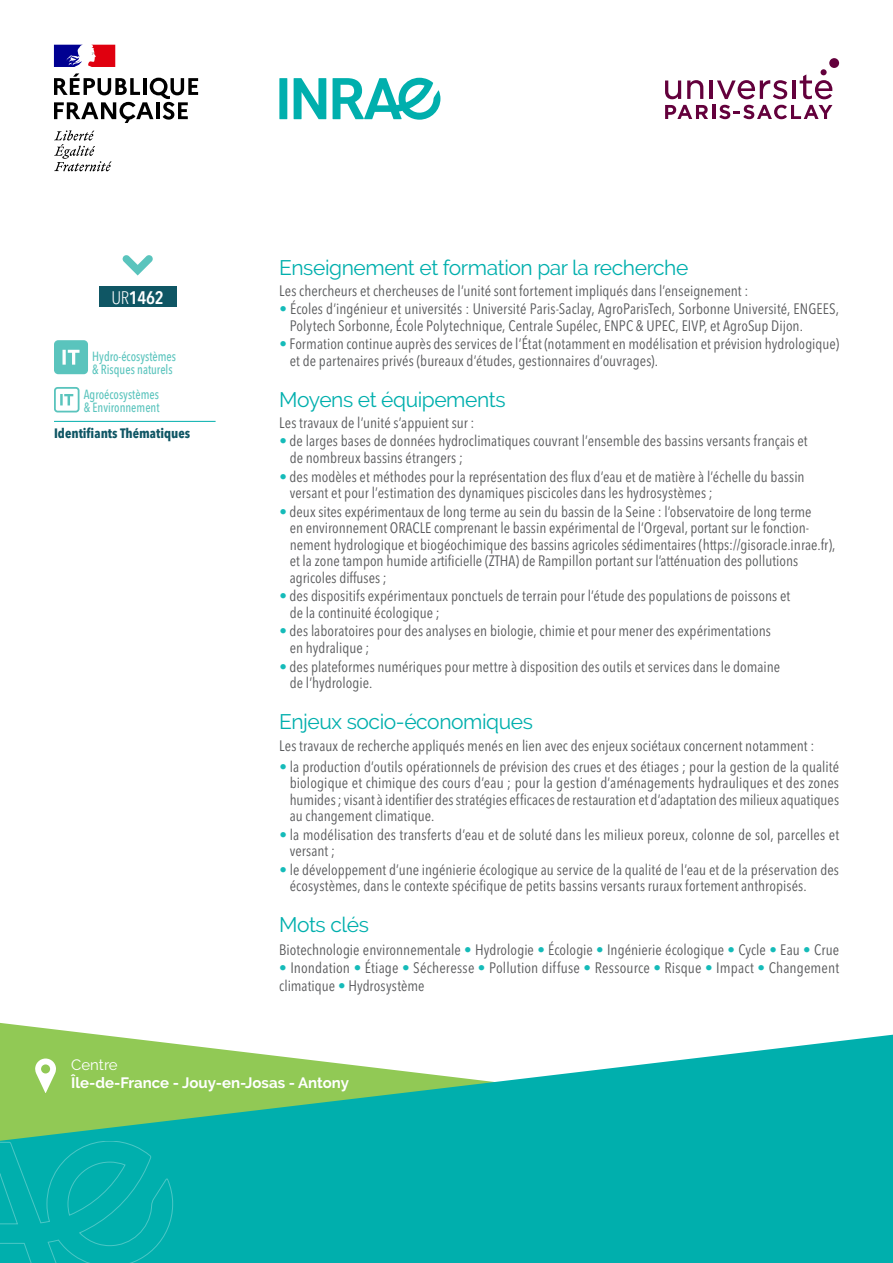
<style>
.page{position:relative;width:893px;height:1263px;background:#fff}
.page>*{position:absolute;margin:0;border:0;box-sizing:border-box;transform-origin:0 0}
.t1{font:21px "Raleway";letter-spacing:-.02em;color:#00afad}
.t2{font:600 condensed 18px "Avenir Next LT Pro";color:#fff}
.t3{font:condensed 15px/16.5px "Avenir Next LT Pro";color:#57585a}
.t4{font:700 15px "Raleway";color:#fff}
.t5{font:15px "Raleway";color:#fff}
.t6{font:700 condensed 13.5px "Avenir Next LT Pro";color:#0f5664}
.t7{font:500 condensed 13.2px/13.5px "Avenir Next LT Pro";color:#5ac4bd;scale:.91 1}
.s1{font-weight:300}
.s2{color:#15bbb9}
</style>
<div class="page">
<div style="left:99px;top:287px;width:78px;height:20px;background:#0f5664"></div>
<svg style="left:123px;top:255px;width:30px;height:20px"></svg>
<svg style="left:0;top:1035px;width:893px;height:228px;background:#30bba7"></svg>
<svg style="left:0;top:1141px;width:173px;height:122px;background:#03afae"></svg>
<svg style="left:35px;top:1058px;width:21px;height:35px"></svg>
<svg style="left:54px;top:73px;width:144px;height:50px"></svg>
<svg style="left:54px;top:130px;width:58px;height:41px"></svg>
<svg style="left:54px;top:45px;width:61px;height:22px"></svg>
<div style="left:279px;top:78px;width:8px;height:41px;background:#00afad"></div>
<svg style="left:294px;top:78px;width:32px;height:41px"></svg>
<svg style="left:333px;top:78px;width:107px;height:42px"></svg>
<div style="left:829px;top:58px;width:10px;height:10px;background:#63003c;border-radius:50%"></div>
<div style="left:820px;top:69px;width:7px;height:6px;background:#63003c;border-radius:50%"></div>
<svg style="left:665px;top:81px;width:16px;height:18px"></svg>
<svg style="left:687px;top:80px;width:16px;height:19px"></svg>
<svg style="left:800px;top:74px;width:32px;height:25px"></svg>
<hr style="left:709px;top:81px;width:4px;height:18px;background:#63003c">
<svg style="left:717px;top:80px;width:70px;height:19px"></svg>
<hr style="left:792px;top:81px;width:4px;height:18px;background:#63003c">
<svg style="left:665px;top:105px;width:43px;height:14px"></svg>
<svg style="left:719px;top:105px;width:113px;height:14px"></svg>
<hr style="left:712px;top:105px;width:3px;height:14px;background:#63003c">
<hr style="left:54px;top:421px;width:162px;height:1px;background:#00afad">
<div style="left:54px;top:340px;width:34px;height:34px;background:#5ac4bd;border-radius:4px"></div>
<svg style="left:63px;top:350px;width:17px;height:15px"></svg>
<div style="left:54px;top:387px;width:26px;height:25px;border:2px solid #5ac4bd;border-radius:3px"></div>
<svg style="left:60px;top:394px;width:13px;height:11px"></svg>
<p class="t2" style="left:111px;top:286px;width:54px"><span class="s1">UR</span>1462</p>
<p class="t7" style="left:92px;top:349px;width:94px">Hydro-écosystèmes &amp; Risques naturels</p>
<p class="t7" style="left:84px;top:388px;width:85px">Agroécosystèmes &amp; Environnement</p>
<p class="t6" style="left:54px;top:425px;width:138px">Identifiants Thématiques</p>
<p class="t1" style="left:279px;top:255px;width:411px">Enseignement et formation par la recherche</p>
<p class="t3" style="left:279px;top:282px;width:471px">Les chercheurs et chercheuses de l’unité sont fortement impliqués dans l’enseignement :</p>
<p class="t3" style="left:290px;top:301px;width:551px;text-indent:-10px"><span class="s2">•</span> Écoles d’ingénieur et universités : Université Paris-Saclay, AgroParisTech, Sorbonne Université, ENGEES,<br>Polytech Sorbonne, École Polytechnique, Centrale Supélec, ENPC &amp; UPEC, EIVP, et AgroSup Dijon.</p>
<p class="t3" style="left:290px;top:336px;width:551px;text-indent:-10px"><span class="s2">•</span> Formation continue auprès des services de l’État (notamment en modélisation et prévision hydrologique) et de partenaires privés (bureaux d’études, gestionnaires d’ouvrages).</p>
<p class="t1" style="left:279px;top:387px;width:228px">Moyens et équipements</p>
<p class="t3" style="left:279px;top:414px;width:197px">Les travaux de l’unité s’appuient sur :</p>
<p class="t3" style="left:290px;top:433px;width:519px;text-indent:-10px"><span class="s2">•</span> de larges bases de données hydroclimatiques couvrant l’ensemble des bassins versants français et de nombreux bassins étrangers ;</p>
<p class="t3" style="left:290px;top:468px;width:516px;text-indent:-10px"><span class="s2">•</span> des modèles et méthodes pour la représentation des flux d’eau et de matière à l’échelle du bassin versant et pour l’estimation des dynamiques piscicoles dans les hydrosystèmes ;</p>
<p class="t3" style="left:290px;top:503px;width:547px;text-indent:-10px"><span class="s2">•</span> deux sites expérimentaux de long terme au sein du bassin de la Seine : l’observatoire de long terme<br>en environnement ORACLE comprenant le bassin expérimental de l’Orgeval, portant sur le fonction&shy;nement hydrologique et biogéochimique des bassins agricoles sédimentaires (https://gisoracle.inrae.fr), et la zone tampon humide artificielle (ZTHA) de Rampillon portant sur l’atténuation des pollutions agricoles diffuses ;</p>
<p class="t3" style="left:290px;top:588px;width:502px;text-indent:-10px"><span class="s2">•</span> des dispositifs expérimentaux ponctuels de terrain pour l’étude des populations de poissons et de la continuité écologique ;</p>
<p class="t3" style="left:290px;top:623px;width:483px;text-indent:-10px"><span class="s2">•</span> des laboratoires pour des analyses en biologie, chimie et pour mener des expérimentations en hydralique ;</p>
<p class="t3" style="left:290px;top:658px;width:492px;text-indent:-10px"><span class="s2">•</span> des plateformes numériques pour mettre à disposition des outils et services dans le domaine de l’hydrologie.</p>
<p class="t1" style="left:279px;top:710px;width:255px">Enjeux socio-économiques</p>
<p class="t3" style="left:279px;top:738px;width:537px">Les travaux de recherche appliqués menés en lien avec des enjeux sociétaux concernent notamment :</p>
<p class="t3" style="left:290px;top:758px;width:551px;text-align:justify;text-indent:-10px"><span class="s2">•</span> la production d’outils opérationnels de prévision des crues et des étiages ; pour la gestion de la qualité biologique et chimique des cours d’eau ; pour la gestion d’aménagements hydrauliques et des zones humides ; visant à identifier des stratégies efficaces de restauration et d’adaptation des milieux aquatiques au changement climatique.</p>
<p class="t3" style="left:290px;top:826px;width:551px;text-indent:-10px"><span class="s2">•</span> la modélisation des transferts d’eau et de soluté dans les milieux poreux, colonne de sol, parcelles et versant ;</p>
<p class="t3" style="left:290px;top:861px;width:551px;text-indent:-10px"><span class="s2">•</span> le développement d’une ingénierie écologique au service de la qualité de l’eau et de la préservation des écosystèmes, dans le contexte spécifique de petits bassins versants ruraux fortement anthropisés.</p>
<p class="t1" style="left:279px;top:913px;width:91px">Mots clés</p>
<p class="t3" style="left:279px;top:941px;width:561px">Biotechnologie environnementale <span class="s2">•</span> Hydrologie <span class="s2">•</span> Écologie <span class="s2">•</span> Ingénierie écologique <span class="s2">•</span> Cycle <span class="s2">•</span> Eau <span class="s2">•</span> Crue</p>
<p class="t3" style="left:279px;top:958px;width:561px;line-height:18px"><span class="s2">•</span> Inondation <span class="s2">•</span> Étiage <span class="s2">•</span> Sécheresse <span class="s2">•</span> Pollution diffuse <span class="s2">•</span> Ressource <span class="s2">•</span> Risque <span class="s2">•</span> Impact <span class="s2">•</span> Changement climatique <span class="s2">•</span> Hydrosystème</p>
<p class="t5" style="left:71px;top:1056px;width:48px">Centre</p>
<p class="t4" style="left:71px;top:1074px;width:279px">Île-de-France - Jouy-en-Josas - Antony</p>
</div>
